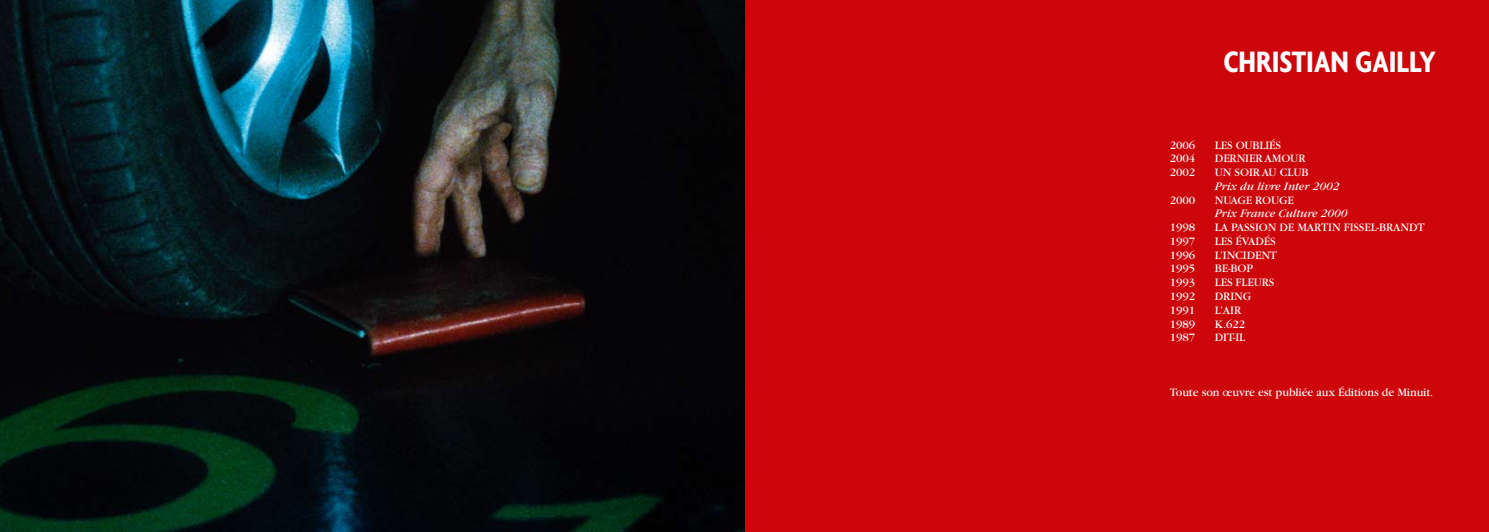
<style>
.page{position:relative;width:1489px;height:532px;background:#fff}
.page>*{position:absolute;margin:0;border:0;box-sizing:border-box;transform-origin:0 0}
.t1{font:700 condensed 31.88px "Agenda";color:#fff}
.t2{font:11.88px "Garamond";color:#fff}
.t3{font:italic 11.88px "Garamond";color:#fff}
</style>
<div class="page">
<div style="left:0;top:0;width:1488px;height:531px;background:#cc060b"></div>
<img style="left:0;top:0;width:744px;height:531px">
<h1 class="t1" style="left:1223px;top:43px;width:214px">CHRISTIAN GAILLY</h1>
<p class="t2" style="left:1169px;top:139px;width:27px">2006</p>
<p class="t2" style="left:1214px;top:139px;width:29px">LES OUBLIÉS</p>
<p class="t2" style="left:1169px;top:152px;width:27px">2004</p>
<p class="t2" style="left:1214px;top:152px;width:16px">DERNIER</p>
<p class="t2" style="left:1264px;top:152px;width:10px">AMOUR</p>
<p class="t2" style="left:1169px;top:166px;width:27px">2002</p>
<p class="t2" style="left:1214px;top:166px;width:28px">UN SOIR</p>
<p class="t2" style="left:1261px;top:166px;width:26px">AU CLUB</p>
<p class="t3" style="left:1214px;top:180px;width:126px">Prix du livre Inter 2002</p>
<p class="t2" style="left:1169px;top:194px;width:27px">2000</p>
<p class="t2" style="left:1214px;top:194px;width:17px">NUAGE</p>
<p class="t2" style="left:1255px;top:194px;width:16px">ROUGE</p>
<p class="t3" style="left:1214px;top:207px;width:134px">Prix France Culture 2000</p>
<p class="t2" style="left:1169px;top:221px;width:27px">1998</p>
<p class="t2" style="left:1214px;top:221px;width:24px">LA PASSION</p>
<p class="t2" style="left:1279px;top:221px;width:36px">DE MARTIN</p>
<p class="t2" style="left:1343px;top:221px;width:13px">FISSEL</p>
<p class="t2" style="left:1376px;top:221px;width:19px">-BRANDT</p>
<p class="t2" style="left:1169px;top:235px;width:27px">1997</p>
<p class="t2" style="left:1214px;top:235px;width:29px">LES ÉVADÉS</p>
<p class="t2" style="left:1169px;top:249px;width:27px">1996</p>
<p class="t2" style="left:1214px;top:249px;width:21px">L’INCIDENT</p>
<p class="t2" style="left:1169px;top:262px;width:27px">1995</p>
<p class="t2" style="left:1214px;top:262px;width:32px">BE-BOP</p>
<p class="t2" style="left:1169px;top:276px;width:27px">1993</p>
<p class="t2" style="left:1214px;top:276px;width:35px">LES FLEURS</p>
<p class="t2" style="left:1169px;top:290px;width:27px">1992</p>
<p class="t2" style="left:1214px;top:290px;width:17px">DRING</p>
<p class="t2" style="left:1169px;top:304px;width:27px">1991</p>
<p class="t2" style="left:1214px;top:304px;width:16px">L’AIR</p>
<p class="t2" style="left:1169px;top:317px;width:27px">1989</p>
<p class="t2" style="left:1214px;top:317px;width:32px">K.622</p>
<p class="t2" style="left:1169px;top:331px;width:27px">1987</p>
<p class="t2" style="left:1214px;top:331px;width:27px">DIT-IL</p>
<p class="t2" style="left:1169px;top:386px;width:265px">TOUTE SON ŒUVRE EST PUBLIÉE AUX ÉDITIONS DE MINUIT.</p>
</div>
